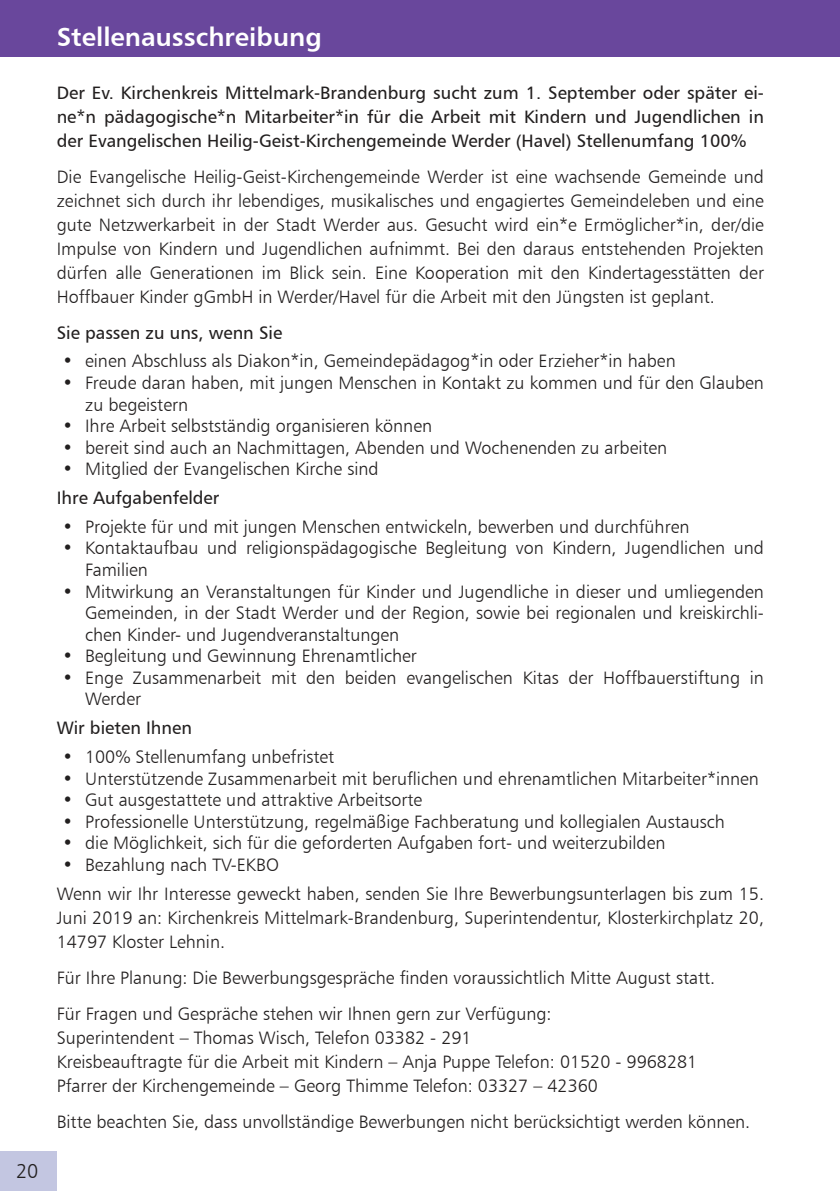
<style>
.page{position:relative;width:840px;height:1191px;background:#fff}
.page>*{position:absolute;margin:0;border:0;box-sizing:border-box;transform-origin:0 0}
.t1{font:26px "Humanist 777 BT Bold B";color:#fff}
.t2{font:20px "Humanist 777 BT Light B";color:#221f1f}
.t3{font:18px/24px "Humanist 777 BT Light B";color:#221f1f}
.t4{font:18px/24px "Humanist 777 BT Roman B";color:#221f1f;text-align:justify}
</style>
<div class="page">
<div style="left:0;top:1151px;width:57px;height:40px;background:#c3c6e1"></div>
<div style="left:0;top:0;width:839px;height:57px;background:#69479c"></div>
<p class="t2" style="left:16px;top:1159px;width:24px">20</p>
<h1 class="t1" style="left:57px;top:20px;width:266px">Stellenausschreibung</h1>
<p class="t4" style="left:57px;top:80px;width:708px">Der Ev. Kirchenkreis Mittelmark-Brandenburg sucht zum 1. September oder später ei&shy;ne*n pädagogische*n Mitarbeiter*in für die Arbeit mit Kindern und Jugendlichen in der Evangelischen Heilig-Geist-Kirchengemeinde Werder (Havel) Stellenumfang 100%</p>
<p class="t3" style="left:57px;top:164px;width:708px;text-align:justify">Die Evangelische Heilig-Geist-Kirchengemeinde Werder ist eine wachsende Gemeinde und zeichnet sich durch ihr lebendiges, musikalisches und engagiertes Gemeindeleben und eine gute Netzwerkarbeit in der Stadt Werder aus. Gesucht wird ein*e Ermöglicher*in, der/die Impulse von Kindern und Jugendlichen aufnimmt. Bei den daraus entstehenden Projekten dürfen alle Generationen im Blick sein. Eine Kooperation mit den Kindertagesstätten der Hoffbauer Kinder gGmbH in Werder/Havel für die Arbeit mit den Jüngsten ist geplant.</p>
<p class="t4" style="left:57px;top:320px;width:227px">Sie passen zu uns, wenn Sie</p>
<p class="t3" style="left:62px;top:349px;width:614px">• einen Abschluss als Diakon*in, Gemeindepädagog*in oder Erzieher*in haben</p>
<p class="t3" style="left:85px;top:371px;width:680px;line-height:21.6px;text-indent:-23px">• Freude daran haben, mit jungen Menschen in Kontakt zu kommen und für den Glauben zu begeistern</p>
<p class="t3" style="left:62px;top:413px;width:371px">• Ihre Arbeit selbstständig organisieren können</p>
<p class="t3" style="left:62px;top:435px;width:606px">• bereit sind auch an Nachmittagen, Abenden und Wochenenden zu arbeiten</p>
<p class="t3" style="left:62px;top:457px;width:317px">• Mitglied der Evangelischen Kirche sind</p>
<p class="t4" style="left:57px;top:485px;width:164px">Ihre Aufgabenfelder</p>
<p class="t3" style="left:62px;top:514px;width:628px">• Projekte für und mit jungen Menschen entwickeln, bewerben und durchführen</p>
<p class="t3" style="left:85px;top:537px;width:680px;line-height:21.6px;text-indent:-23px">• Kontaktaufbau und religionspädagogische Begleitung von Kindern, Jugendlichen und<br>Familien</p>
<p class="t3" style="left:85px;top:580px;width:680px;line-height:21.6px;text-align:justify;text-indent:-23px">• Mitwirkung an Veranstaltungen für Kinder und Jugendliche in dieser und umliegenden Gemeinden, in der Stadt Werder und der Region, sowie bei regionalen und kreiskirchli&shy;chen Kinder- und Jugendveranstaltungen</p>
<p class="t3" style="left:62px;top:643px;width:356px">• Begleitung und Gewinnung Ehrenamtlicher</p>
<p class="t3" style="left:85px;top:666px;width:680px;line-height:21.6px;text-indent:-23px">• Enge Zusammenarbeit mit den beiden evangelischen Kitas der Hoffbauerstiftung in<br>Werder</p>
<p class="t4" style="left:57px;top:715px;width:137px">Wir bieten Ihnen</p>
<p class="t3" style="left:62px;top:744px;width:273px">• 100% Stellenumfang unbefristet</p>
<p class="t3" style="left:62px;top:766px;width:697px">• Unterstützende Zusammenarbeit mit beruflichen und ehrenamtlichen Mitarbeiter*innen</p>
<p class="t3" style="left:62px;top:787px;width:361px">• Gut ausgestattete und attraktive Arbeitsorte</p>
<p class="t3" style="left:62px;top:809px;width:663px">• Professionelle Unterstützung, regelmäßige Fachberatung und kollegialen Austausch</p>
<p class="t3" style="left:62px;top:830px;width:604px">• die Möglichkeit, sich für die geforderten Aufgaben fort- und weiterzubilden</p>
<p class="t3" style="left:57px;top:850px;width:708px;line-height:28.8px;text-indent:6px">• Bezahlung nach TV-EKBO<br>Wenn wir Ihr Interesse geweckt haben, senden Sie Ihre Bewerbungsunterlagen bis zum 15.</p>
<p class="t3" style="left:57px;top:905px;width:708px">Juni 2019 an: Kirchenkreis Mittelmark-Brandenburg, Superintendentur, Klosterkirchplatz 20,<br>14797 Kloster Lehnin.</p>
<p class="t3" style="left:57px;top:959px;width:659px;line-height:36px">Für Ihre Planung: Die Bewerbungsgespräche finden voraussichtlich Mitte August statt.<br>Für Fragen und Gespräche stehen wir Ihnen gern zur Verfügung:</p>
<p class="t3" style="left:57px;top:1025px;width:641px">Superintendent – Thomas Wisch, Telefon 03382 - 291<br>Kreisbeauftragte für die Arbeit mit Kindern – Anja Puppe Telefon: 01520 - 9968281<br>Pfarrer der Kirchengemeinde – Georg Thimme Telefon: 03327 – 42360</p>
<p class="t3" style="left:57px;top:1109px;width:694px">Bitte beachten Sie, dass unvollständige Bewerbungen nicht berücksichtigt werden können.</p>
</div>
